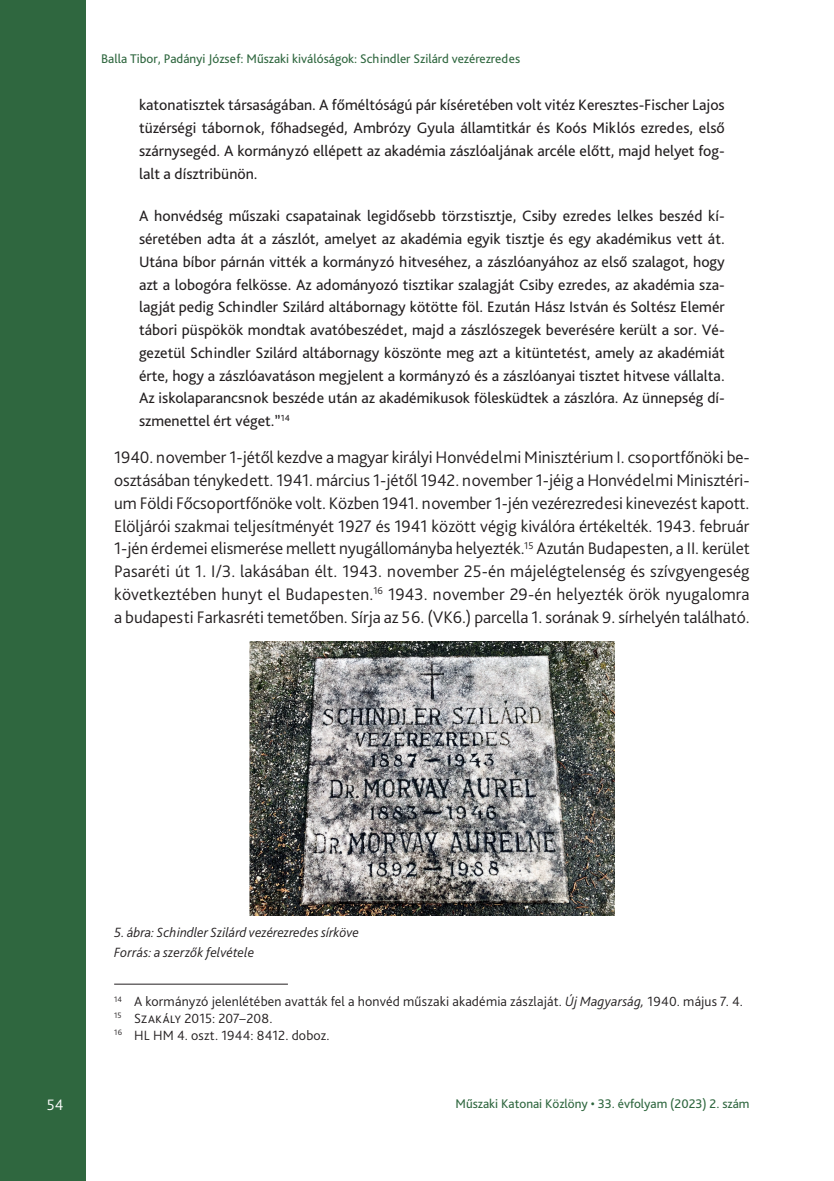
<style>
.page{position:relative;width:834px;height:1181px;background:#fff}
.page>*{position:absolute;margin:0;border:0;box-sizing:border-box;transform-origin:0 0}
.Szöveg_1st{font:300 17.5px/22.8px "Bliss Pro";color:#231f20;text-align:justify}
.Body___Idézet{font:15.75px/22.8px "Bliss Pro";color:#231f20;text-align:justify}
.t1{font:300 15.75px "Bliss Pro";color:#fff}
.Lábjegyzet{font:300 14px "Bliss Pro";letter-spacing:.01em;color:#231f20}
.Ábra_címe{font:italic 300 14px "Bliss Pro";color:#231f20}
.ábra_forrás{font:italic 300 14px "Bliss Pro";color:#231f20}
.t2{font:13.12px "Bliss Pro";color:#2f673f}
.s1{font-style:italic}
</style>
<div class="page">
<div style="left:0;top:0;width:85px;height:1181px;background:#2f673f"></div>
<img style="left:249px;top:641px;width:366px;height:274px">
<hr style="left:114px;top:983px;width:174px;height:1px;background:#231f20">
<p class="t2" style="left:101px;top:50px;width:420px">Balla Tibor, Padányi József: Műszaki kiválóságok: Schindler Szilárd vezérezredes</p>
<p class="Body___Idézet" style="left:139px;top:93px;width:587px">katonatisztek társaságában. A főméltóságú pár kíséretében volt vitéz Keresztes-Fischer Lajos tüzérségi tábornok, főhadsegéd, Ambrózy Gyula államtitkár és Koós Miklós ezredes, első szárnysegéd. A kormányzó ellépett az akadémia zászlóaljának arcéle előtt, majd helyet fog&shy;lalt a dísztribünön.</p>
<p class="Body___Idézet" style="left:139px;top:204px;width:587px">A honvédség műszaki csapatainak legidősebb törzstisztje, Csiby ezredes lelkes beszéd kí&shy;séretében adta át a zászlót, amelyet az akadémia egyik tisztje és egy akadémikus vett át.<br>Utána bíbor párnán vitték a kormányzó hitveséhez, a zászlóanyához az első szalagot, hogy azt a lobogóra felkösse. Az adományozó tisztikar szalagját Csiby ezredes, az akadémia sza&shy;lagját pedig Schindler Szilárd altábornagy kötötte föl. Ezután Hász István és Soltész Elemér tábori püspökök mondtak avatóbeszédet, majd a zászlószegek beverésére került a sor. Vé&shy;gezetül Schindler Szilárd altábornagy köszönte meg azt a kitüntetést, amely az akadémiát érte, hogy a zászlóavatáson megjelent a kormányzó és a zászlóanyai tisztet hitvese vállalta.<br>Az iskolaparancsnok beszéde után az akadémikusok fölesküdtek a zászlóra. Az ünnepség dí&shy;szmenettel ért véget.”<sup>14</sup></p>
<p class="Szöveg_1st" style="left:114px;top:446px;width:637px">1940. november 1-jétől kezdve a magyar királyi Honvédelmi Minisztérium I. csoportfőnöki be&shy;osztásában ténykedett. 1941. március 1-jétől 1942. november 1-jéig a Honvédelmi Minisztéri&shy;um Földi Főcsoportfőnöke volt. Közben 1941. november 1-jén vezérezredesi kinevezést kapott.<br>Elöljárói szakmai teljesítményét 1927 és 1941 között végig kiválóra értékelték. 1943. február 1-jén érdemei elismerése mellett nyugállományba helyezték.<sup>15</sup> Azután Budapesten, a II. kerület Pasaréti út 1. I/3. lakásában élt. 1943. november 25-én májelégtelenség és szívgyengeség következtében hunyt el Budapesten.<sup>16</sup> 1943. november 29-én helyezték örök nyugalomra a budapesti Farkasréti temetőben. Sírja az -56. (VK6.) parcella 1. sorának 9. sírhelyén található.</p>
<p class="Ábra_címe" style="left:114px;top:924px;width:246px">5. ábra: Schindler Szilárd vezérezredes sírköve</p>
<p class="ábra_forrás" style="left:114px;top:943px;width:141px">Forrás: a szerzők felvétele</p>
<p class="Lábjegyzet" style="left:114px;top:993px;width:630px"><sup>14</sup> A kormányzó jelenlétében avatták fel a honvéd műszaki akadémia zászlaját. <span class="s1">Új Magyarság,</span> 1940. május 7. 4.</p>
<p class="Lábjegyzet" style="left:114px;top:1009px;width:160px"><sup>15</sup> Szakály 2015: 207–208.</p>
<p class="Lábjegyzet" style="left:114px;top:1026px;width:217px"><sup>16</sup> HL HM 4. oszt. 1944: 8412. doboz.</p>
<p class="t1" style="left:47px;top:1095px;width:18px">54</p>
<p class="t2" style="left:455px;top:1095px;width:295px">Műszaki Katonai Közlöny • 33. évfolyam (2023) 2. szám</p>
</div>
